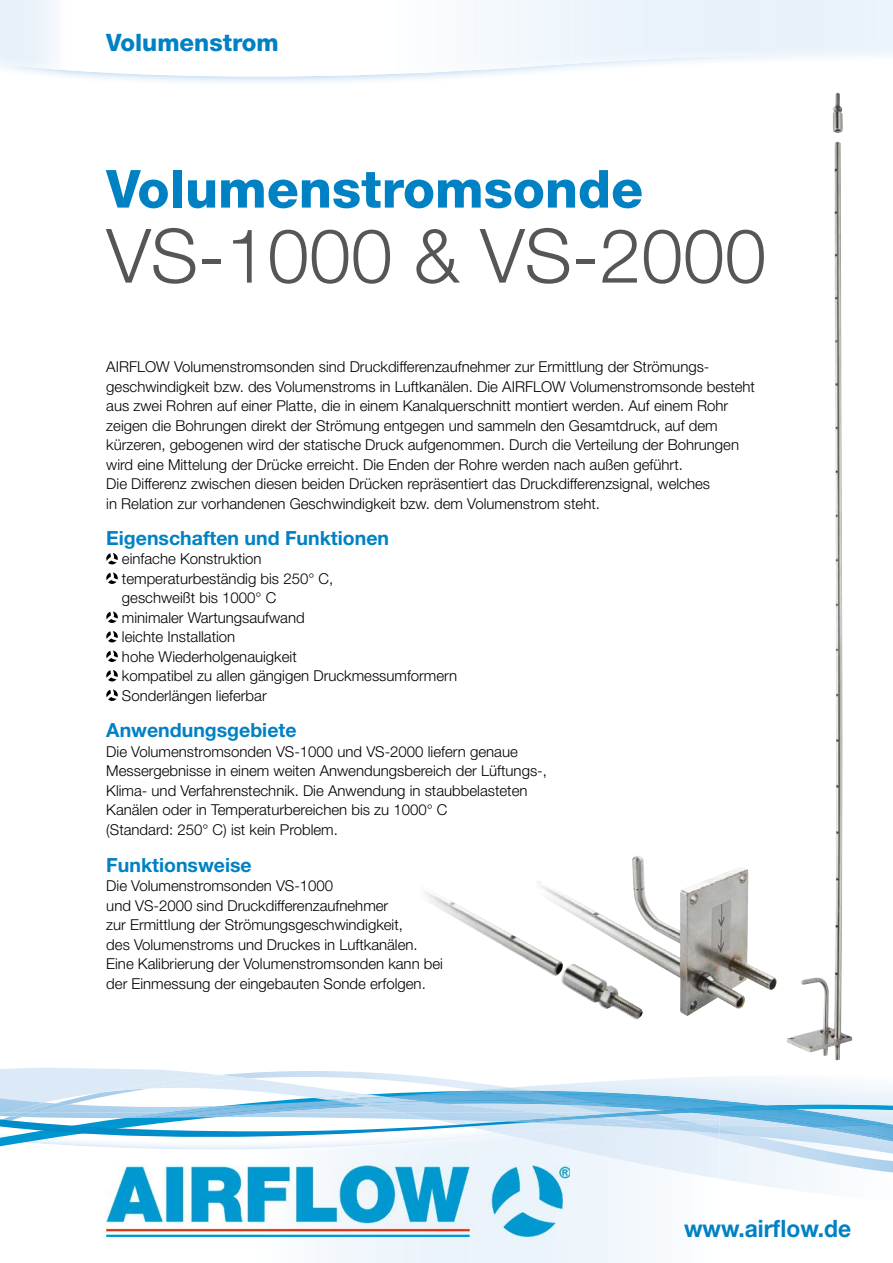
<style>
.page{position:relative;width:893px;height:1263px;background:#fff}
.page>*{position:absolute;margin:0;border:0;box-sizing:border-box;transform-origin:0 0}
.t1{font:300 75px "Helvetica Neue LT Std";color:#565656}
.t2{font:800 52.5px "Helvetica Neue LT Std";color:#0081c3}
.t3{font:700 24px "Helvetica Neue LT Std";color:#0081c3;scale:.95 1}
.t4{font:800 24px "Helvetica Neue LT Std";color:#0081c3}
.t5{font:700 19.5px "Helvetica Neue LT Std";color:#0081c3}
.t6{font:300 15px/19.5px "Helvetica Neue LT Std";color:#000}
</style>
<div class="page">
<img style="left:106px;top:1193px;width:543px;height:70px">
<img style="left:106px;top:1193px;width:464px;height:43px">
<svg style="left:0;top:1138px;width:649px;height:55px"></svg>
<img style="left:504px;top:1138px;width:216px;height:41px">
<img style="left:720px;top:1154px;width:173px;height:18px">
<img style="left:684px;top:1138px;width:36px;height:1px">
<img style="left:720px;top:1138px;width:173px;height:16px">
<img style="left:809px;top:1138px;width:84px;height:3px">
<svg style="left:0;top:1067px;width:893px;height:71px"></svg>
<img style="left:787px;top:93px;width:65px;height:967px">
<img style="left:538px;top:856px;width:239px;height:160px">
<svg style="left:106px;top:553px;width:12px;height:11px"></svg>
<svg style="left:106px;top:572px;width:12px;height:12px"></svg>
<svg style="left:106px;top:611px;width:12px;height:12px"></svg>
<svg style="left:106px;top:631px;width:12px;height:11px"></svg>
<svg style="left:106px;top:650px;width:12px;height:12px"></svg>
<svg style="left:106px;top:670px;width:12px;height:11px"></svg>
<svg style="left:106px;top:689px;width:12px;height:12px"></svg>
<img style="left:425px;top:884px;width:218px;height:136px">
<h3 class="t4" style="left:106px;top:28px;width:174px">Volumenstrom</h3>
<h2 class="t2" style="left:106px;top:158px;width:538px">Volumenstromsonde</h2>
<h1 class="t1" style="left:106px;top:210px;width:662px">VS-1000 &amp; VS-2000</h1>
<p class="t6" style="left:106px;top:357px;width:650px">AIRFLOW Volumenstromsonden sind Druckdifferenzaufnehmer zur Ermittlung der Strömungs&shy;geschwindigkeit bzw. des Volumenstroms in Luftkanälen. Die AIRFLOW Volumenstromsonde besteht aus zwei Rohren auf einer Platte, die in einem Kanalquerschnitt montiert werden. Auf einem Rohr zeigen die Bohrungen direkt der Strömung entgegen und sammeln den Gesamtdruck, auf dem kürzeren, gebogenen wird der statische Druck aufgenommen. Durch die Verteilung der Bohrungen wird eine Mittelung der Drücke erreicht. Die Enden der Rohre werden nach außen geführt.<br>Die Differenz zwischen diesen beiden Drücken repräsentiert das Druckdifferenzsignal, welches<br>in Relation zur vorhandenen Geschwindigkeit bzw. dem Volumenstrom steht.</p>
<h3 class="t5" style="left:106px;top:526px;width:284px">Eigenschaften und Funktionen</h3>
<p class="t6" style="left:122px;top:549px;width:337px">einfache Konstruktion<br>temperaturbeständig bis 250° C,<br>geschweißt bis 1000° C<br>minimaler Wartungsaufwand<br>leichte Installation<br>hohe Wiederholgenauigkeit<br>kompatibel zu allen gängigen Druckmessumformern<br>Sonderlängen lieferbar</p>
<h3 class="t5" style="left:106px;top:718px;width:192px">Anwendungsgebiete</h3>
<p class="t6" style="left:106px;top:741px;width:442px">Die Volumenstromsonden VS-1000 und VS-2000 liefern genaue Messergebnisse in einem weiten Anwendungsbereich der Lüftungs-, Klima- und Verfahrenstechnik. Die Anwendung in staubbelasteten Kanälen oder in Temperaturbereichen bis zu 1000° C<br>(Standard: 250° C) ist kein Problem.</p>
<h3 class="t5" style="left:106px;top:852px;width:147px">Funktionsweise</h3>
<p class="t6" style="left:106px;top:875px;width:338px">Die Volumenstromsonden VS-1000<br>und VS-2000 sind Druckdifferenzaufnehmer<br>zur Ermittlung der Strömungsgeschwindigkeit,<br>des Volumenstroms und Druckes in Luftkanälen.<br>Eine Kalibrierung der Volumenstromsonden kann bei der Einmessung der eingebauten Sonde erfolgen.</p>
<h3 class="t3" style="left:684px;top:1214px;width:177px">www.airflow.de</h3>
</div>
